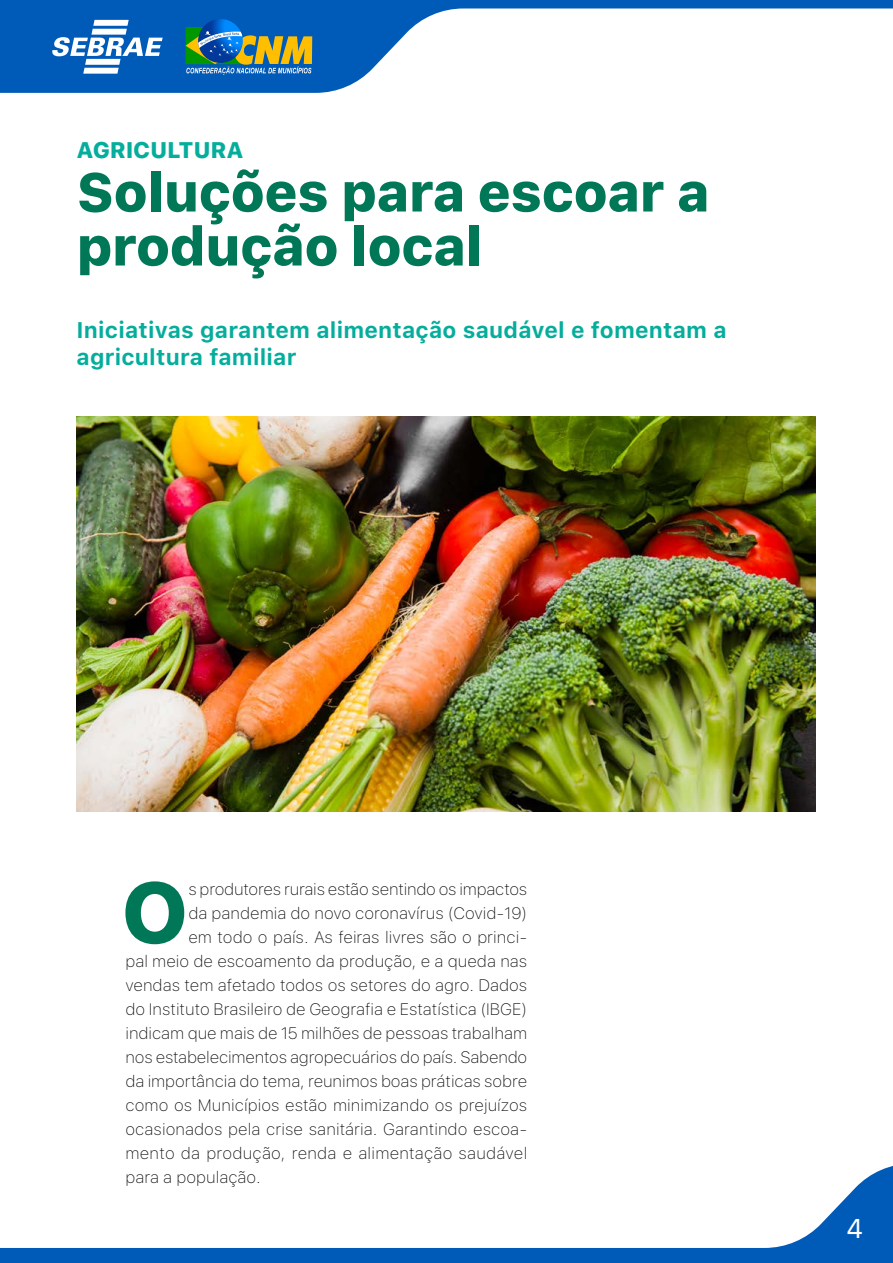
<style>
.page{position:relative;width:893px;height:1263px;background:#fff}
.page>*{position:absolute;margin:0;border:0;box-sizing:border-box;transform-origin:0 0}
.t1{font:800 84.6px "SF Pro Text";color:#007858}
.t2{font:800 54px/54px "SF Pro Text";letter-spacing:-.01em;color:#007858}
.t3{font:27px "SF Pro Text";color:#fff}
.t4{font:700 22.5px/27px "SF Pro Text";letter-spacing:.01em;color:#05ad9c}
.t5{font:800 22.5px "SF Pro Text";letter-spacing:-.01em;color:#05ad9c}
.t6{font:100 16.5px "SF Pro Text";color:#000}
</style>
<div class="page">
<svg style="left:0;top:0;width:893px;height:93px"></svg>
<svg style="left:0;top:1166px;width:893px;height:97px"></svg>
<svg style="left:198px;top:19px;width:45px;height:44px"></svg>
<svg style="left:186px;top:24px;width:126px;height:51px;background:#568580"></svg>
<svg style="left:52px;top:20px;width:111px;height:54px"></svg>
<img style="left:77px;top:416px;width:739px;height:396px">
<h3 class="t5" style="left:77px;top:137px;width:169px">AGRICULTURA</h3>
<h2 class="t2" style="left:77px;top:166px;width:635px">Soluções para escoar a produção local</h2>
<h3 class="t4" style="left:77px;top:317px;width:652px">Iniciativas garantem alimentação saudável e fomentam a agricultura familiar</h3>
<h1 class="t1" style="left:121px;top:864px;width:69px">O</h1>
<p class="t6" style="left:188px;top:879px;width:340px">s produtores rurais estão sentindo os impactos</p>
<p class="t6" style="left:188px;top:903px;width:340px">da pandemia do novo coronavírus (Covid-19)</p>
<p class="t6" style="left:188px;top:927px;width:340px">em todo o país. As feiras livres são o princi-</p>
<p class="t6" style="left:125px;top:951px;width:403px">pal meio de escoamento da produção, e a queda nas</p>
<p class="t6" style="left:125px;top:975px;width:403px">vendas tem afetado todos os setores do agro. Dados</p>
<p class="t6" style="left:125px;top:999px;width:403px">do Instituto Brasileiro de Geografia e Estatística (IBGE)</p>
<p class="t6" style="left:125px;top:1023px;width:403px">indicam que mais de 15 milhões de pessoas trabalham</p>
<p class="t6" style="left:125px;top:1047px;width:403px">nos estabelecimentos agropecuários do país. Sabendo</p>
<p class="t6" style="left:125px;top:1071px;width:403px">da importância do tema, reunimos boas práticas sobre</p>
<p class="t6" style="left:125px;top:1095px;width:403px">como os Municípios estão minimizando os prejuízos</p>
<p class="t6" style="left:125px;top:1119px;width:403px">ocasionados pela crise sanitária. Garantindo escoa-</p>
<p class="t6" style="left:125px;top:1143px;width:403px">mento da produção, renda e alimentação saudável</p>
<p class="t6" style="left:125px;top:1167px;width:137px">para a população.</p>
<h3 class="t3" style="left:846px;top:1213px;width:19px">4</h3>
</div>
